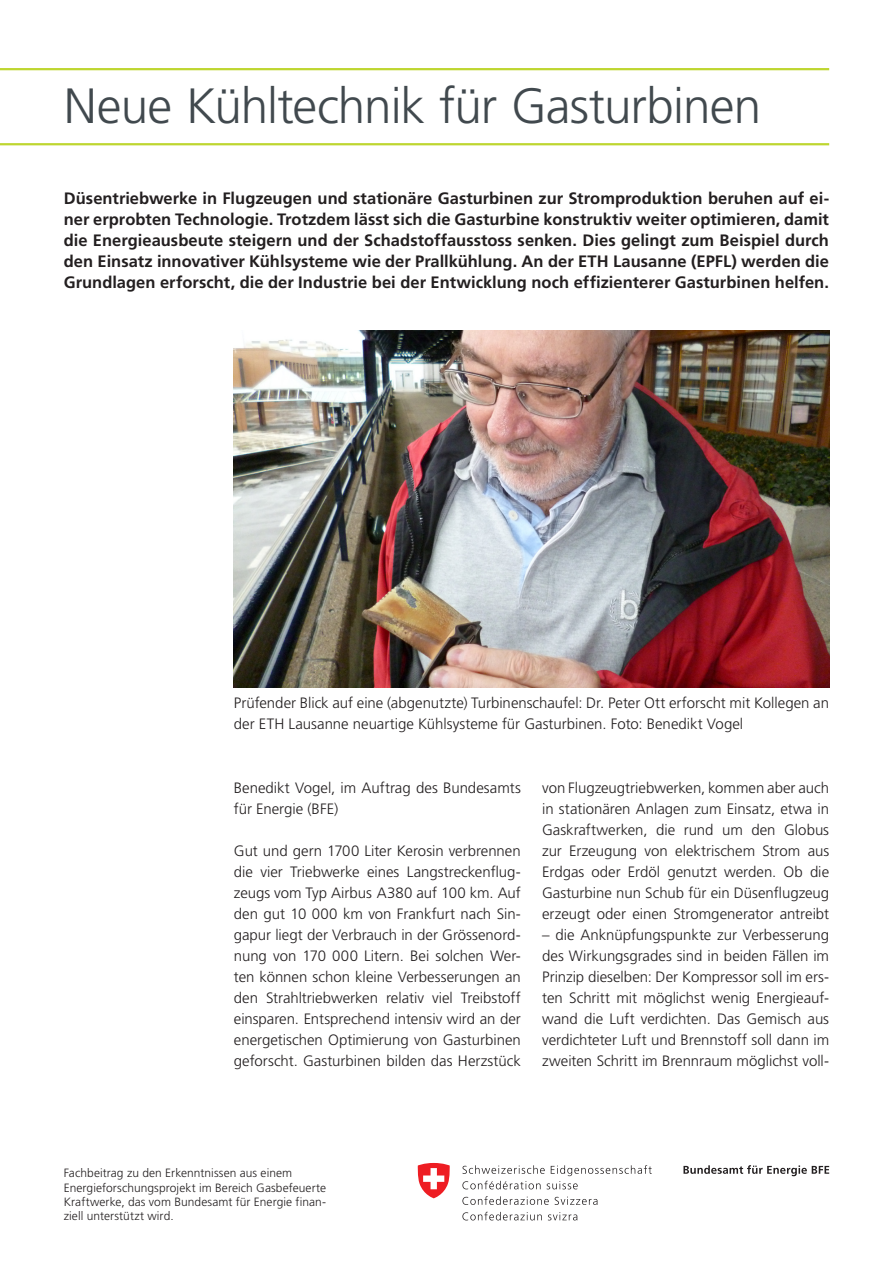
<style>
.page{position:relative;width:893px;height:1263px;background:#fff}
.page>*{position:absolute;margin:0;border:0;box-sizing:border-box;transform-origin:0 0}
.t1{font:300 49.5px "Frutiger LT Std";letter-spacing:-.02em;color:#41494e}
.t2{font:700 16.5px/21px "Frutiger LT Std";color:#231f20;text-align:justify}
.Titel_2{font:300 15px/21px "Frutiger LT Std";color:#231f20;text-align:justify}
.Lauftext{font:300 15px/21px "Frutiger LT Std";color:#231f20}
.t3{font:300 12px/14.4px "Frutiger LT Std";letter-spacing:.005em;color:#231f20}
</style>
<div class="page">
<svg style="left:683px;top:1165px;width:146px;height:11px"></svg>
<svg style="left:462px;top:1165px;width:190px;height:24px"></svg>
<svg style="left:462px;top:1196px;width:87px;height:9px"></svg>
<svg style="left:555px;top:1196px;width:42px;height:9px"></svg>
<svg style="left:462px;top:1212px;width:80px;height:8px"></svg>
<svg style="left:548px;top:1212px;width:29px;height:8px"></svg>
<svg style="left:418px;top:1163px;width:32px;height:35px"></svg>
<hr style="left:0;top:68px;width:829px;height:2px;background:#bed630">
<hr style="left:0;top:143px;width:829px;height:2px;background:#bed630">
<img style="left:234px;top:330px;width:595px;height:357px">
<p class="t1" style="left:64px;top:78px;width:699px">Neue Kühltechnik für Gasturbinen</p>
<p class="t2" style="left:64px;top:188px;width:767px">Düsentriebwerke in Flugzeugen und stationäre Gasturbinen zur Stromproduktion beruhen auf ei&shy;ner erprobten Technologie. Trotzdem lässt sich die Gasturbine konstruktiv weiter optimieren, damit die Energieausbeute steigern und der Schadstoffausstoss senken. Dies gelingt zum Beispiel durch den Einsatz innovativer Kühlsysteme wie der Prallkühlung. An der ETH Lausanne (EPFL) werden die Grundlagen erforscht, die der Industrie bei der Entwicklung noch effizienterer Gasturbinen helfen.</p>
<p class="Lauftext" style="left:234px;top:693px;width:597px">Prüfender Blick auf eine (abgenutzte) Turbinenschaufel: Dr. Peter Ott erforscht mit Kollegen an der ETH Lausanne neuartige Kühlsysteme für Gasturbinen. Foto: Benedikt Vogel</p>
<p class="Titel_2" style="left:234px;top:777px;width:288px">Benedikt Vogel, im Auftrag des Bundesamts für Energie (BFE)</p>
<p class="Titel_2" style="left:234px;top:840px;width:289px">Gut und gern 1700 Liter Kerosin verbrennen die vier Triebwerke eines Langstreckenflug&shy;zeugs vom Typ Airbus A380 auf 100 km. Auf den gut 10 000 km von Frankfurt nach Sin&shy;gapur liegt der Verbrauch in der Grössenord&shy;nung von 170 000 Litern. Bei solchen Wer&shy;ten können schon kleine Verbesserungen an den Strahltriebwerken relativ viel Treibstoff einsparen. Entsprechend intensiv wird an der energetischen Optimierung von Gasturbinen geforscht. Gasturbinen bilden das Herzstück</p>
<p class="Titel_2" style="left:542px;top:777px;width:289px">von Flugzeugtriebwerken, kommen aber auch in stationären Anlagen zum Einsatz, etwa in Gaskraftwerken, die rund um den Globus zur Erzeugung von elektrischem Strom aus Erdgas oder Erdöl genutzt werden. Ob die Gasturbine nun Schub für ein Düsenflugzeug erzeugt oder einen Stromgenerator antreibt</p>
<p class="Titel_2" style="left:542px;top:924px;width:289px">– die Anknüpfungspunkte zur Verbesserung des Wirkungsgrades sind in beiden Fällen im Prinzip dieselben: Der Kompressor soll im ers&shy;ten Schritt mit möglichst wenig Energieauf&shy;wand die Luft verdichten. Das Gemisch aus verdichteter Luft und Brennstoff soll dann im zweiten Schritt im Brennraum möglichst voll-</p>
<p class="t3" style="left:64px;top:1166px;width:264px">Fachbeitrag zu den Erkenntnissen aus einem Energieforschungsprojekt im Bereich Gasbefeuerte Kraftwerke, das vom Bundesamt für Energie finan&shy;ziell unterstützt wird.</p>
</div>
